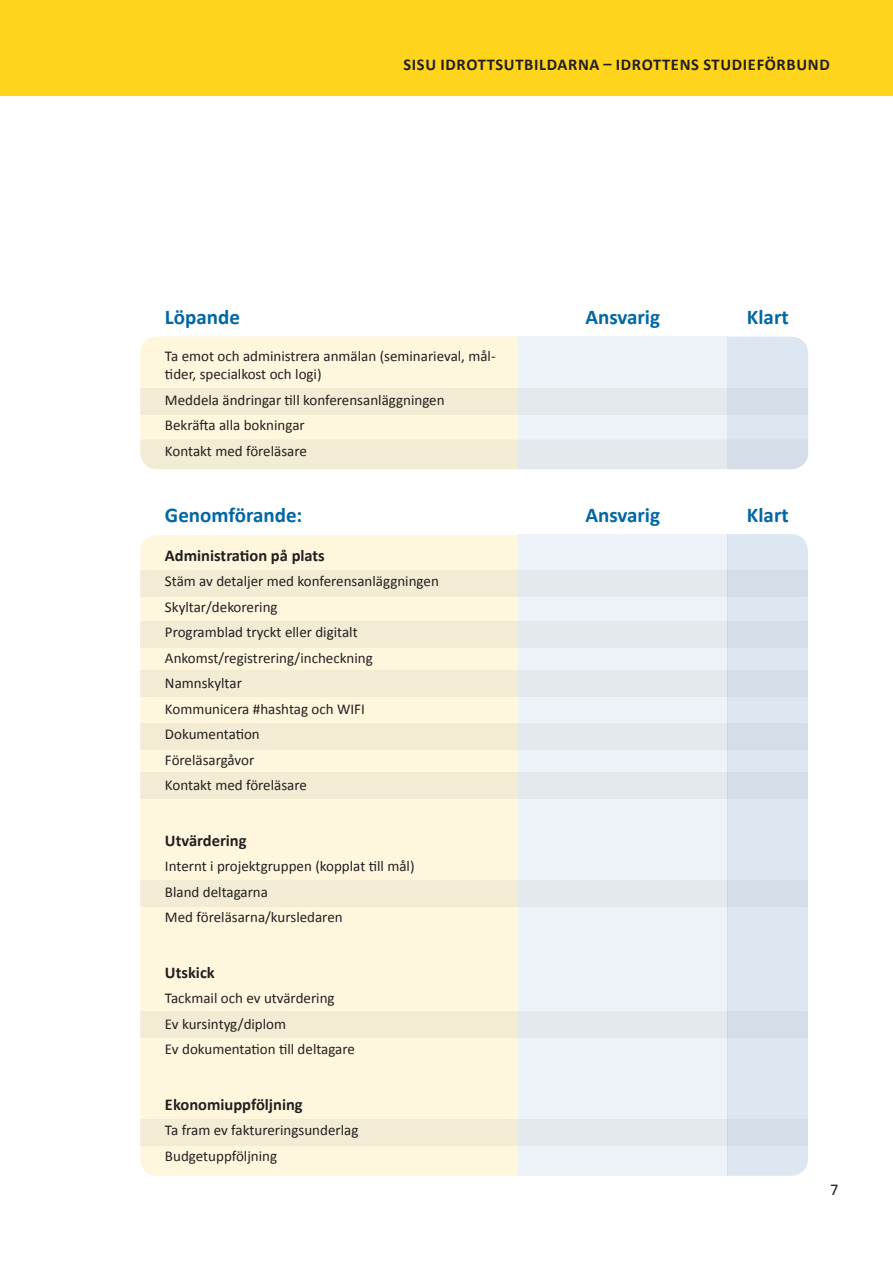
<style>
.page{position:relative;width:893px;height:1263px;background:#fff}
.page>*{position:absolute;margin:0;border:0;box-sizing:border-box;transform-origin:0 0}
.t1{font:700 21px "Calibri";color:#0067a5}
.t2{font:700 16.5px "Calibri";letter-spacing:.03em;color:#231f20}
.t3{font:700 16.5px "Calibri";color:#231f20}
.t4{font:16.5px "Calibri";color:#231f20}
.t5{font:15px/25.5px "Calibri";color:#231f20}
</style>
<div class="page">
<div style="left:0;top:0;width:893px;height:96px;background:#fed41d"></div>
<div style="left:140px;top:535px;width:378px;height:641px;background:#fef7de"></div>
<div style="left:518px;top:534px;width:209px;height:642px;background:#eef3f9"></div>
<div style="left:727px;top:534px;width:81px;height:642px;background:#dde7f2"></div>
<div style="left:140px;top:571px;width:668px;height:26px;background:linear-gradient(to right,#fbefcf,#dae3f0)"></div>
<div style="left:140px;top:622px;width:668px;height:26px;background:linear-gradient(to right,#fbefcf,#dae3f0)"></div>
<div style="left:140px;top:671px;width:668px;height:26px;background:linear-gradient(to right,#fbefcf,#dae3f0)"></div>
<div style="left:140px;top:723px;width:668px;height:26px;background:linear-gradient(to right,#fbefcf,#dae3f0)"></div>
<div style="left:140px;top:773px;width:668px;height:26px;background:linear-gradient(to right,#fbefcf,#dae3f0)"></div>
<div style="left:140px;top:880px;width:668px;height:26px;background:linear-gradient(to right,#fbefcf,#dae3f0)"></div>
<div style="left:140px;top:1011px;width:668px;height:26px;background:linear-gradient(to right,#fbefcf,#dae3f0)"></div>
<div style="left:140px;top:1119px;width:668px;height:26px;background:linear-gradient(to right,#fbefcf,#dae3f0)"></div>
<svg style="left:140px;top:337px;width:668px;height:132px"></svg>
<p class="t2" style="left:403px;top:54px;width:428px">SISU Idrottsutbildarna – idrottens studieförbund</p>
<h1 class="t1" style="left:165px;top:303px;width:76px">Löpande</h1>
<p class="t5" style="left:165px;top:347px;width:332px;line-height:18px">Ta emot och administrera anmälan (seminarieval, mål&shy;tider, specialkost och logi)</p>
<p class="t5" style="left:165px;top:387px;width:281px">Meddela ändringar till konferensanläggningen<br>Bekräfta alla bokningar<br>Kontakt med föreläsare</p>
<h1 class="t1" style="left:165px;top:501px;width:139px">Genomförande:</h1>
<p class="t3" style="left:165px;top:545px;width:161px">Administration på plats</p>
<p class="t5" style="left:165px;top:569px;width:275px">Stäm av detaljer med konferensanläggningen<br>Skyltar/dekorering<br>Programblad tryckt eller digitalt<br>Ankomst/registrering/incheckning<br>Namnskyltar<br>Kommunicera #hashtag och WIFI<br>Dokumentation<br>Föreläsargåvor<br>Kontakt med föreläsare</p>
<p class="t2" style="left:165px;top:830px;width:83px">Utvärdering</p>
<p class="t5" style="left:165px;top:854px;width:251px">Internt i projektgruppen (kopplat till mål)<br>Bland deltagarna<br>Med föreläsarna/kursledaren</p>
<p class="t2" style="left:165px;top:962px;width:51px">Utskick</p>
<p class="t5" style="left:165px;top:986px;width:191px">Tackmail och ev utvärdering<br>Ev kursintyg/diplom<br>Ev dokumentation till deltagare</p>
<p class="t3" style="left:165px;top:1094px;width:139px">Ekonomiuppföljning</p>
<p class="t5" style="left:165px;top:1118px;width:195px">Ta fram ev faktureringsunderlag<br>Budgetuppföljning</p>
<h1 class="t1" style="left:585px;top:304px;width:76px">Ansvarig</h1>
<h1 class="t1" style="left:585px;top:501px;width:76px">Ansvarig</h1>
<h1 class="t1" style="left:747px;top:304px;width:43px">Klart</h1>
<h1 class="t1" style="left:747px;top:501px;width:43px">Klart</h1>
<p class="t4" style="left:830px;top:1179px;width:10px">7</p>
</div>
